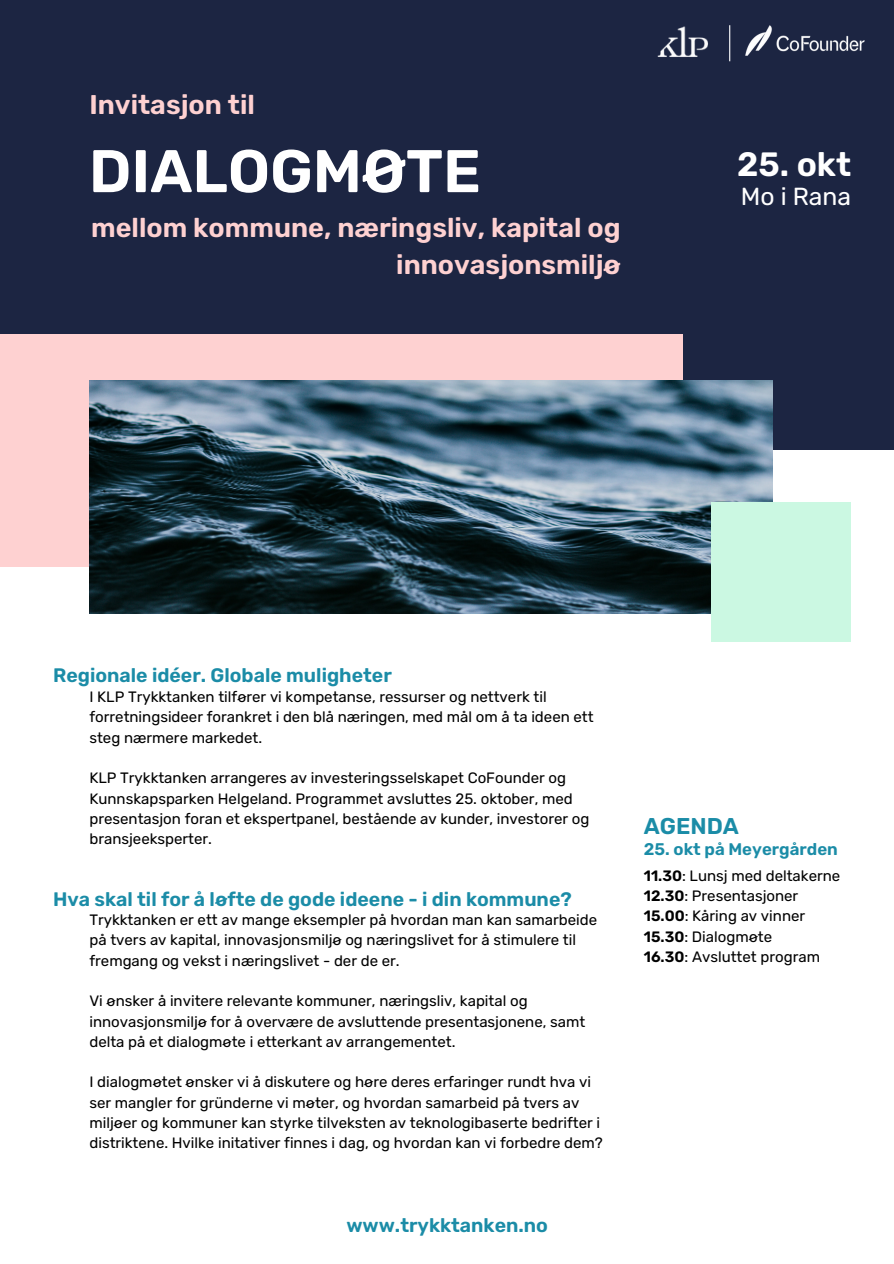
<style>
.page{position:relative;width:894px;height:1264px;background:#fff}
.page>*{position:absolute;margin:0;border:0;box-sizing:border-box;transform-origin:0 0}
.t1{font:600 60px "Rubik";color:#fff}
.t2{font:600 33.75px "Rubik";color:#fff}
.t3{font:600 27px/37.2px "Rubik";color:#fed1d1;text-align:right}
.t4{font:24.6px "Rubik";color:#fff}
.t5{font:600 22.8px "Rubik";color:#1b8ca7}
.t6{font:600 19.5px "Rubik";color:#1b8ca7}
.t7{font:600 16.8px "Rubik";color:#1b8ca7}
.t8{font:15px/20.2px "Rubik";color:#000}
.s1{font-weight:600}
</style>
<div class="page">
<div style="left:0;top:0;width:893px;height:449px;background:#1c2542"></div>
<img style="left:745px;top:25px;width:120px;height:31px">
<img style="left:657px;top:26px;width:51px;height:31px">
<hr style="left:729px;top:25px;width:1px;height:36px;background:#fff">
<div style="left:0;top:334px;width:682px;height:233px;background:#fed1d1"></div>
<img style="left:89px;top:380px;width:683px;height:233px">
<div style="left:711px;top:502px;width:139px;height:140px;background:#cbf8e2"></div>
<p class="t3" style="left:89px;top:87px;width:167px">Invitasjon til</p>
<p class="t1" style="left:89px;top:136px;width:393px">DIALOGMØTE</p>
<p class="t3" style="left:91px;top:209px;width:531px">mellom kommune, næringsliv, kapital og innovasjonsmiljø</p>
<p class="t2" style="left:737px;top:145px;width:115px">25. okt</p>
<p class="t4" style="left:740px;top:182px;width:112px">Mo i Rana</p>
<p class="t6" style="left:53px;top:664px;width:340px">Regionale idéer. Globale muligheter</p>
<p class="t8" style="left:89px;top:687px;width:458px">I KLP Trykktanken tilfører vi kompetanse, ressurser og nettverk til</p>
<p class="t8" style="left:89px;top:707px;width:505px">forretningsideer forankret i den blå næringen, med mål om å ta ideen ett steg nærmere markedet.</p>
<p class="t8" style="left:89px;top:768px;width:501px">KLP Trykktanken arrangeres av investeringsselskapet CoFounder og Kunnskapsparken Helgeland. Programmet avsluttes 25. oktober, med presentasjon foran et ekspertpanel, bestående av kunder, investorer og bransjeeksperter.</p>
<p class="t6" style="left:53px;top:887px;width:520px">Hva skal til for å løfte de gode ideene - i din kommune?</p>
<p class="t8" style="left:89px;top:909px;width:509px">Trykktanken er ett av mange eksempler på hvordan man kan samarbeide på tvers av kapital, innovasjonsmiljø og næringslivet for å stimulere til fremgang og vekst i næringslivet - der de er.</p>
<p class="t8" style="left:89px;top:991px;width:497px">Vi ønsker å invitere relevante kommuner, næringsliv, kapital og innovasjonsmiljø for å overvære de avsluttende presentasjonene, samt delta på et dialogmøte i etterkant av arrangementet.</p>
<p class="t8" style="left:89px;top:1072px;width:515px">I dialogmøtet ønsker vi å diskutere og høre deres erfaringer rundt hva vi ser mangler for grü nderne vi møter, og hvordan samarbeid på tvers av miljøer og kommuner kan styrke tilveksten av teknologibaserte bedrifter i distriktene. Hvilke initativer finnes i dag, og hvordan kan vi forbedre dem?</p>
<p class="t6" style="left:346px;top:1213px;width:203px">www.trykktanken.no</p>
<p class="t5" style="left:643px;top:812px;width:97px">AGENDA</p>
<p class="t8" style="left:643px;top:865px;width:198px"><span class="s1">11.30</span>: Lunsj med deltakerne</p>
<p class="t8" style="left:643px;top:885px;width:156px"><span class="s1">12.30</span>: Presentasjoner</p>
<p class="t8" style="left:643px;top:906px;width:163px"><span class="s1">15.00</span>: Kåring av vinner</p>
<p class="t8" style="left:643px;top:926px;width:130px"><span class="s1">15.30</span>: Dialogmøte</p>
<p class="t8" style="left:643px;top:946px;width:178px"><span class="s1">16.30</span>: Avsluttet program</p>
<p class="t7" style="left:643px;top:839px;width:195px">25. okt på Meyergården</p>
</div>
